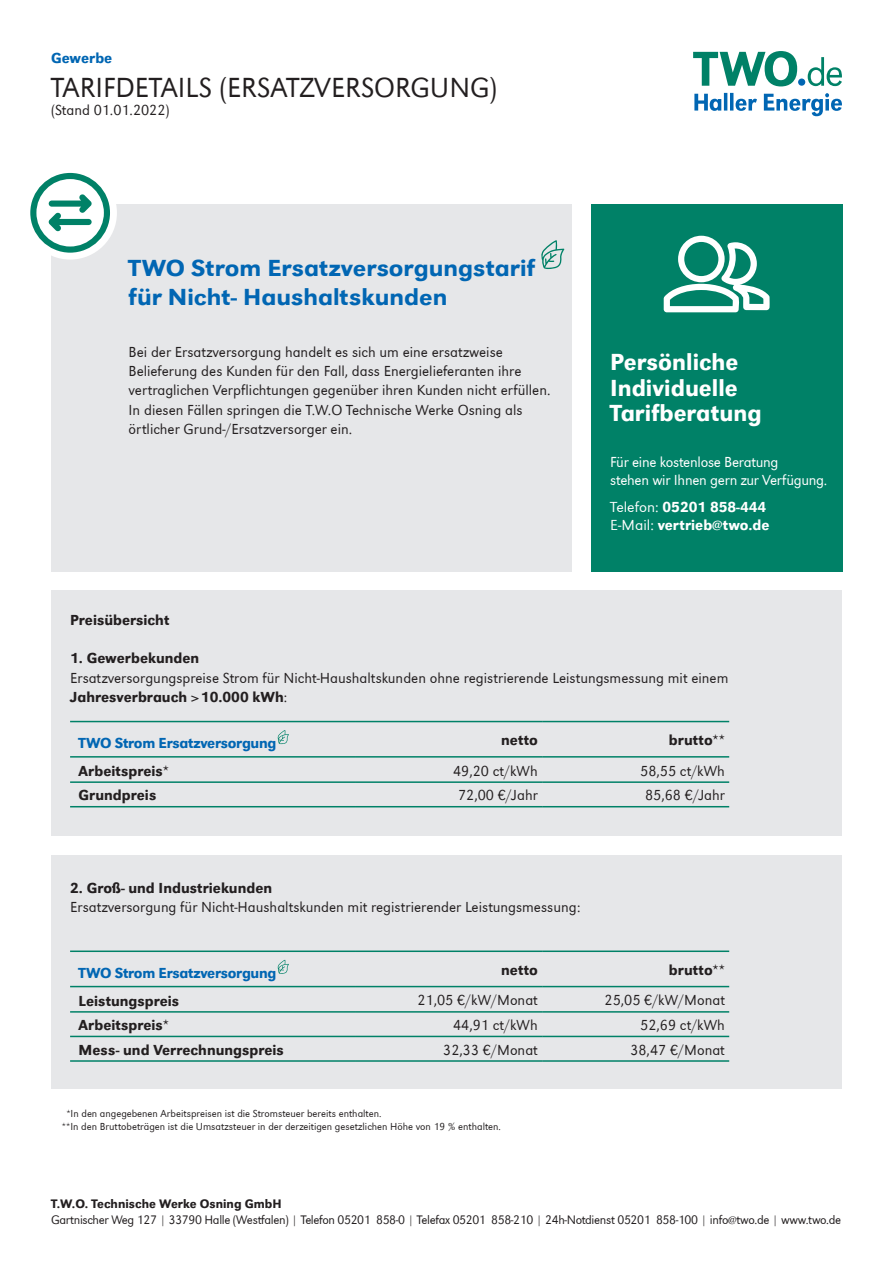
<style>
.page{position:relative;width:893px;height:1263px;background:#fff}
.page>*{position:absolute;margin:0;border:0;box-sizing:border-box;transform-origin:0 0}
.t1{font:300 28.5px "URW Grotesk";color:#231f20}
.t2{font:500 24px/28.8px "URW Grotesk Wid";color:#0166b3}
.t3{font:500 24px/25.5px "URW Grotesk";color:#fff}
.t4{font:300 15px/19.2px "URW Grotesk";color:#231f20}
.t5{font:500 15px "URW Grotesk";color:#231f20}
.t6{font:300 15px/18px "URW Grotesk";letter-spacing:-.015em;color:#fff}
.t7{font:500 15px "URW Grotesk";letter-spacing:-.02em;color:#0166b3}
.t8{font:500 15px/18px "URW Grotesk";color:#fff}
.t9{font:500 15px "URW Grotesk";color:#0166b3}
.t10{font:300 12.75px "URW Grotesk";letter-spacing:-.025em;color:#231f20}
.t11{font:500 12.75px "URW Grotesk";color:#231f20}
.t12{font:300 10.5px/12.6px "URW Grotesk";color:#231f20}
.s1{font-family:"URW Grotesk Wid";font-weight:300}
.s2{font-weight:500}
</style>
<div class="page">
<div style="left:591px;top:204px;width:251px;height:368px;background:#008167"></div>
<div style="left:51px;top:204px;width:521px;height:368px;background:#e6e7e9"></div>
<svg style="left:664px;top:236px;width:106px;height:76px"></svg>
<svg style="left:541px;top:240px;width:23px;height:29px"></svg>
<svg style="left:694px;top:93px;width:148px;height:23px"></svg>
<svg style="left:693px;top:51px;width:149px;height:35px"></svg>
<div style="left:798px;top:79px;width:7px;height:7px;background:#0166b3;border-radius:50%"></div>
<div style="left:51px;top:590px;width:791px;height:246px;background:#e6e7e9"></div>
<div style="left:51px;top:855px;width:791px;height:234px;background:#e6e7e9"></div>
<hr style="left:70px;top:721px;width:285px;height:1px;background:#008167">
<hr style="left:355px;top:721px;width:187px;height:1px;background:#008167">
<hr style="left:542px;top:721px;width:187px;height:1px;background:#008167">
<hr style="left:70px;top:756px;width:285px;height:2px;background:#008167">
<hr style="left:355px;top:756px;width:187px;height:2px;background:#008167">
<hr style="left:542px;top:756px;width:187px;height:2px;background:#008167">
<hr style="left:70px;top:806px;width:285px;height:1px;background:#008167">
<hr style="left:355px;top:806px;width:187px;height:1px;background:#008167">
<hr style="left:542px;top:806px;width:187px;height:1px;background:#008167">
<hr style="left:70px;top:781px;width:285px;height:2px;background:#008167">
<hr style="left:355px;top:781px;width:187px;height:2px;background:#008167">
<hr style="left:542px;top:781px;width:187px;height:2px;background:#008167">
<svg style="left:277px;top:730px;width:12px;height:14px"></svg>
<hr style="left:70px;top:950px;width:285px;height:2px;background:#008167">
<hr style="left:355px;top:950px;width:187px;height:2px;background:#008167">
<hr style="left:542px;top:950px;width:187px;height:2px;background:#008167">
<hr style="left:70px;top:986px;width:285px;height:1px;background:#008167">
<hr style="left:355px;top:986px;width:187px;height:1px;background:#008167">
<hr style="left:542px;top:986px;width:187px;height:1px;background:#008167">
<hr style="left:70px;top:1011px;width:285px;height:2px;background:#008167">
<hr style="left:355px;top:1011px;width:187px;height:2px;background:#008167">
<hr style="left:542px;top:1011px;width:187px;height:2px;background:#008167">
<hr style="left:70px;top:1036px;width:285px;height:1px;background:#008167">
<hr style="left:355px;top:1036px;width:187px;height:1px;background:#008167">
<hr style="left:542px;top:1036px;width:187px;height:1px;background:#008167">
<hr style="left:70px;top:1060px;width:285px;height:2px;background:#008167">
<hr style="left:355px;top:1060px;width:187px;height:2px;background:#008167">
<hr style="left:542px;top:1060px;width:187px;height:2px;background:#008167">
<svg style="left:277px;top:960px;width:12px;height:14px"></svg>
<div style="left:23px;top:166px;width:94px;height:94px;background:#fff;border-radius:50%"></div>
<svg style="left:30px;top:173px;width:80px;height:80px"></svg>
<p class="t9" style="left:51px;top:49px;width:63px">Gewerbe</p>
<h1 class="t1" style="left:51px;top:71px;width:448px">TARIFDETAILS (ERSATZVERSORGUNG)</h1>
<p class="t4" style="left:51px;top:100px;width:120px">(Stand 01.01.2022)</p>
<h2 class="t2" style="left:129px;top:254px;width:408px">TWO Strom Ersatzversorgungstarif für Nicht- Haushaltskunden</h2>
<p class="t4" style="left:129px;top:343px;width:423px">Bei der Ersatzversorgung handelt es sich um eine ersatzweise Belieferung des Kunden für den Fall, dass Energielieferanten ihre vertraglichen Verpflichtungen gegenüber ihren Kunden nicht erfüllen.<br>In diesen Fällen springen die T.W.O Technische Werke Osning als örtlicher Grund-/Ersatzversorger ein.</p>
<p class="t5" style="left:70px;top:611px;width:101px">Preisübersicht</p>
<h2 class="t3" style="left:610px;top:349px;width:153px">Persönliche<br>Individuelle<br>Tarifberatung</h2>
<p class="t6" style="left:610px;top:453px;width:219px">Für eine kostenlose Beratung<br>stehen wir Ihnen gern zur Verfügung.</p>
<p class="t8" style="left:610px;top:497px;width:161px"><span class="s1">Telefon:</span> 05201 858-444<br><span class="s1">E-Mail:</span> vertrieb@two.de</p>
<p class="t5" style="left:70px;top:650px;width:131px">1. Gewerbekunden</p>
<p class="t4" style="left:70px;top:668px;width:660px">Ersatzversorgungspreise Strom für Nicht-Haushaltskunden ohne registrierende Leistungsmessung mit einem<br><span class="s2">Jahresverbrauch &gt;10.000 kWh</span>:</p>
<p class="t7" style="left:79px;top:734px;width:199px">TWO Strom Ersatzversorgung</p>
<p class="t5" style="left:501px;top:731px;width:38px">netto</p>
<p class="t5" style="left:669px;top:731px;width:58px">brutto**</p>
<p class="t5" style="left:79px;top:762px;width:92px">Arbeitspreis*</p>
<p class="t4" style="left:453px;top:761px;width:86px">49,20 ct/kWh</p>
<p class="t4" style="left:640px;top:761px;width:86px">58,55 ct/kWh</p>
<p class="t5" style="left:79px;top:786px;width:79px">Grundpreis</p>
<p class="t4" style="left:458px;top:786px;width:81px">72,00 €/Jahr</p>
<p class="t4" style="left:645px;top:786px;width:81px">85,68 €/Jahr</p>
<p class="t5" style="left:70px;top:879px;width:204px">2. Groß- und Industriekunden</p>
<p class="t4" style="left:70px;top:897px;width:512px">Ersatzversorgung für Nicht-Haushaltskunden mit registrierender Leistungsmessung:</p>
<p class="t7" style="left:79px;top:964px;width:199px">TWO Strom Ersatzversorgung</p>
<p class="t5" style="left:501px;top:961px;width:38px">netto</p>
<p class="t5" style="left:669px;top:961px;width:58px">brutto**</p>
<p class="t5" style="left:79px;top:992px;width:102px">Leistungspreis</p>
<p class="t4" style="left:417px;top:991px;width:122px">21,05 €/kW/Monat</p>
<p class="t4" style="left:605px;top:991px;width:122px">25,05 €/kW/Monat</p>
<p class="t5" style="left:79px;top:1016px;width:92px">Arbeitspreis*</p>
<p class="t4" style="left:453px;top:1015px;width:86px">44,91 ct/kWh</p>
<p class="t4" style="left:640px;top:1015px;width:86px">52,69 ct/kWh</p>
<p class="t5" style="left:79px;top:1041px;width:207px">Mess- und Verrechnungspreis</p>
<p class="t4" style="left:443px;top:1040px;width:96px">32,33 €/Monat</p>
<p class="t4" style="left:630px;top:1040px;width:96px">38,47 €/Monat</p>
<p class="t12" style="left:62px;top:1108px;width:441px;text-indent:5px">*In den angegebenen Arbeitspreisen ist die Stromsteuer bereits enthalten.<br>**In den Bruttobeträgen ist die Umsatzsteuer in der derzeitigen gesetzlichen Höhe von 19 % enthalten.</p>
<p class="t11" style="left:51px;top:1197px;width:232px">T.W.O. Technische Werke Osning GmbH</p>
<p class="t10" style="left:51px;top:1212px;width:792px">Gartnischer Weg 127 | 33790 Halle (Westfalen) | Telefon 05201 858-0 | Telefax 05201 858-210 | 24h-Notdienst 05201 858-100 | info@two.de | www.two.de</p>
</div>
